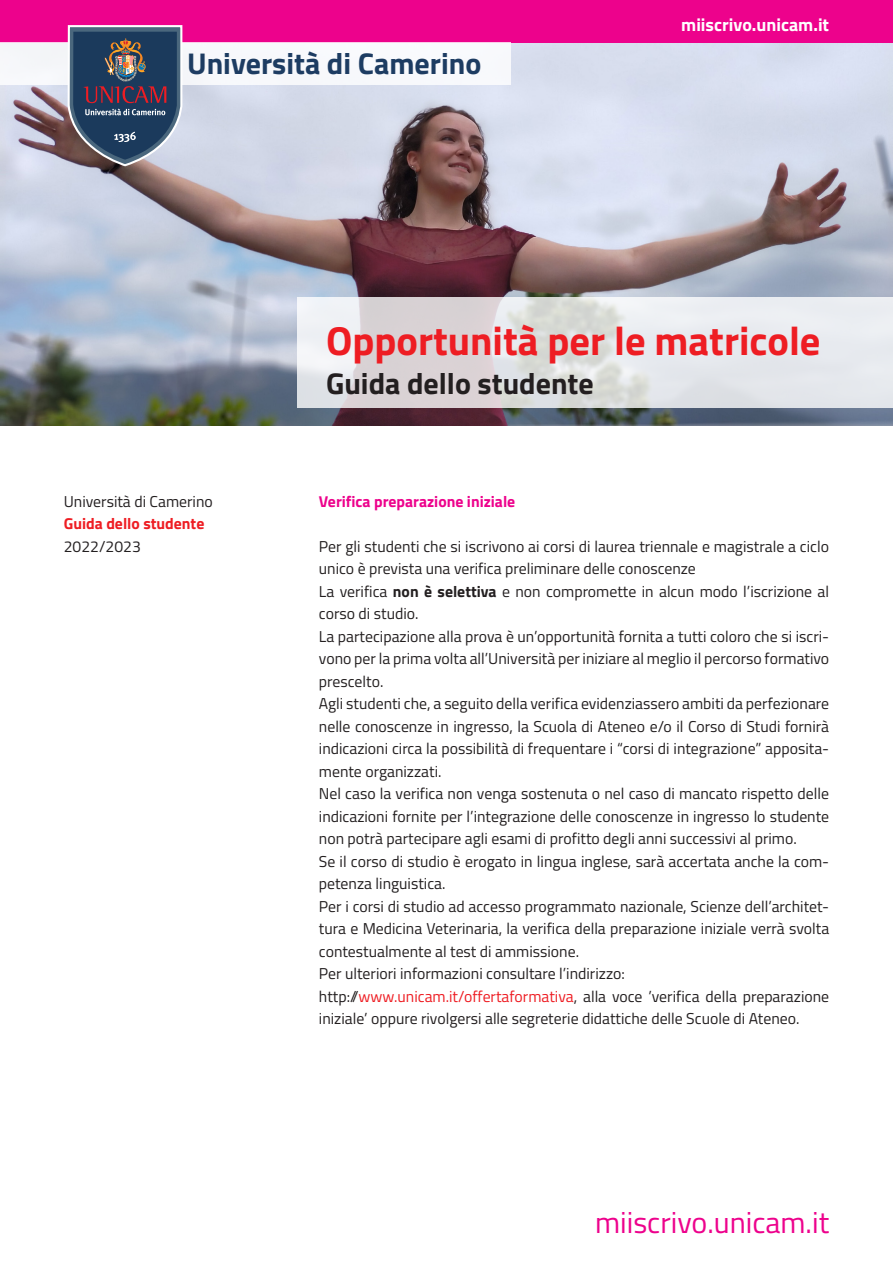
<style>
.page{position:relative;width:893px;height:1263px;background:#fff}
.page>*{position:absolute;margin:0;border:0;box-sizing:border-box;transform-origin:0 0}
.t1{font:700 40.5px "Titillium Web";color:#ee1d23}
.t2{font:700 30px "Titillium Web";color:#1d3c62}
.t3{font:30px "Titillium Web";color:#ed028c}
.t4{font:700 30px "Titillium Web";color:#231f20}
.t5{font:700 18px "Titillium Web";color:#fff}
.t6{font:15.75px/22.5px "Titillium Web";color:#231f20}
.t7{font:700 15.75px "Titillium Web";color:#ed028c}
.t8{font:700 15.75px "Titillium Web";color:#ee1d23}
.s1{font-weight:700}
.s2{color:#ee1d23}
</style>
<div class="page">
<img style="left:0;top:43px;width:893px;height:382px">
<svg style="left:298px;top:298px;width:595px;height:110px;background:#e1e1e4"></svg>
<div style="left:0;top:0;width:893px;height:43px;background:#ed028c"></div>
<div style="left:0;top:43px;width:510px;height:42px;background:#f7f8fc"></div>
<svg style="left:67px;top:25px;width:116px;height:143px;background:#4f5a70"></svg>
<p class="t2" style="left:187px;top:40px;width:296px">Università di Camerino</p>
<p class="t5" style="left:681px;top:11px;width:149px">miiscrivo.unicam.it</p>
<p class="t6" style="left:64px;top:489px;width:151px">Università di Camerino</p>
<p class="t8" style="left:64px;top:512px;width:142px">Guida dello studente</p>
<p class="t6" style="left:64px;top:534px;width:79px">2022/2023</p>
<p class="t1" style="left:326px;top:310px;width:496px">Opportunità per le matricole</p>
<p class="t4" style="left:326px;top:360px;width:269px">Guida dello studente</p>
<p class="t7" style="left:319px;top:489px;width:198px">Verifica preparazione iniziale</p>
<p class="t6" style="left:319px;top:534px;width:512px">Per gli studenti che si iscrivono ai corsi di laurea triennale e magistrale a ciclo unico è prevista una verifica preliminare delle conoscenze</p>
<p class="t6" style="left:319px;top:579px;width:512px">La verifica <span class="s1">non è selettiva</span> e non compromette in alcun modo l’iscrizione al corso di studio.</p>
<p class="t6" style="left:319px;top:624px;width:512px;text-align:justify">La partecipazione alla prova è un’opportunità fornita a tutti coloro che si iscri&shy;vono per la prima volta all’Università per iniziare al meglio il percorso formativo prescelto.</p>
<p class="t6" style="left:319px;top:692px;width:512px;text-align:justify">Agli studenti che, a seguito della verifica evidenziassero ambiti da perfezionare nelle conoscenze in ingresso, la Scuola di Ateneo e/o il Corso di Studi fornirà indicazioni circa la possibilità di frequentare i “corsi di integrazione” apposita&shy;mente organizzati.</p>
<p class="t6" style="left:319px;top:782px;width:512px;text-align:justify">Nel caso la verifica non venga sostenuta o nel caso di mancato rispetto delle indicazioni fornite per l’integrazione delle conoscenze in ingresso lo studente non potrà partecipare agli esami di profitto degli anni successivi al primo.</p>
<p class="t6" style="left:319px;top:849px;width:512px">Se il corso di studio è erogato in lingua inglese, sarà accertata anche la com&shy;petenza linguistica.</p>
<p class="t6" style="left:319px;top:894px;width:512px;text-align:justify">Per i corsi di studio ad accesso programmato nazionale, Scienze dell’architet&shy;tura e Medicina Veterinaria, la verifica della preparazione iniziale verrà svolta contestualmente al test di ammissione.</p>
<p class="t6" style="left:319px;top:962px;width:307px">Per ulteriori informazioni consultare l’indirizzo:</p>
<p class="t6" style="left:319px;top:984px;width:512px">http://<span class="s2">www.unicam.it/offertaformativa</span>, alla voce ’verifica della preparazione iniziale’ oppure rivolgersi alle segreterie didattiche delle Scuole di Ateneo.</p>
<p class="t3" style="left:595px;top:1201px;width:236px">miiscrivo.unicam.it</p>
</div>
